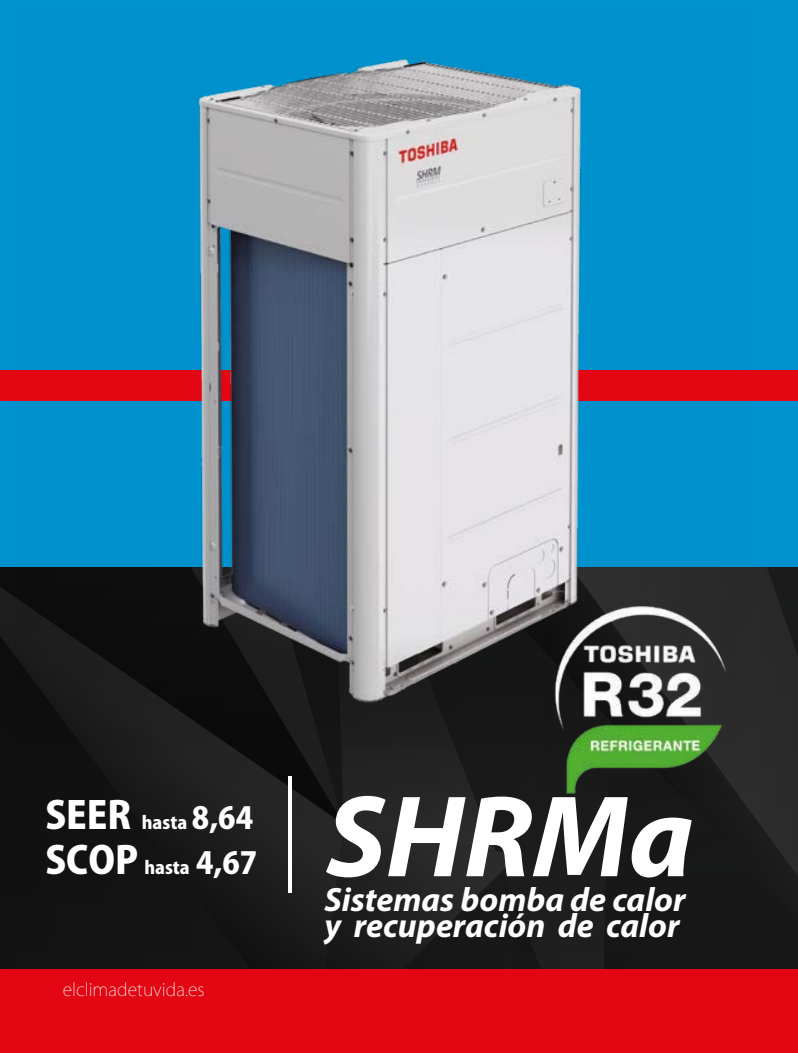
<style>
.page{position:relative;width:798px;height:1053px;background:#fff}
.page>*{position:absolute;margin:0;border:0;box-sizing:border-box;transform-origin:0 0}
.t1{font:italic 700 117.25px "Myriad Pro";color:#fff}
.t2{font:italic 700 33.75px/26.2px "Myriad Pro";color:#fff}
.t3{font:800 17.5px "Koz Go Pr 6 N";color:#fff}
.t4{font:200 17.5px "Koz Go Pr 6 N";color:#fff}
.s1{font-size:37.5px}
.s2{font-size:30px}
</style>
<div class="page">
<svg style="left:0;top:566px;width:797px;height:403px;background:#1b1b1b"></svg>
<div style="left:0;top:0;width:797px;height:566px;background:#0092ce"></div>
<div style="left:0;top:370px;width:797px;height:31px;background:#e30613"></div>
<div style="left:0;top:969px;width:797px;height:83px;background:#e30613"></div>
<img style="left:15px;top:58px;width:732px;height:688px">
<hr style="left:288px;top:775px;width:4px;height:117px;background:#fff">
<img style="left:542px;top:601px;width:196px;height:196px">
<p class="t3" style="left:45px;top:812px;width:209px"><span class="s1">SEER</span> hasta <span class="s2">8,64</span></p>
<p class="t3" style="left:45px;top:857px;width:213px"><span class="s1">SCOP</span> hasta <span class="s2">4,67</span></p>
<p class="t4" style="left:63px;top:979px;width:143px">elclimadetuvida.es</p>
<h1 class="t1" style="left:326px;top:760px;width:369px">SHRMa</h1>
<p class="t2" style="left:324px;top:885px;width:362px">Sistemas bomba de calor y recuperación de calor</p>
</div>
